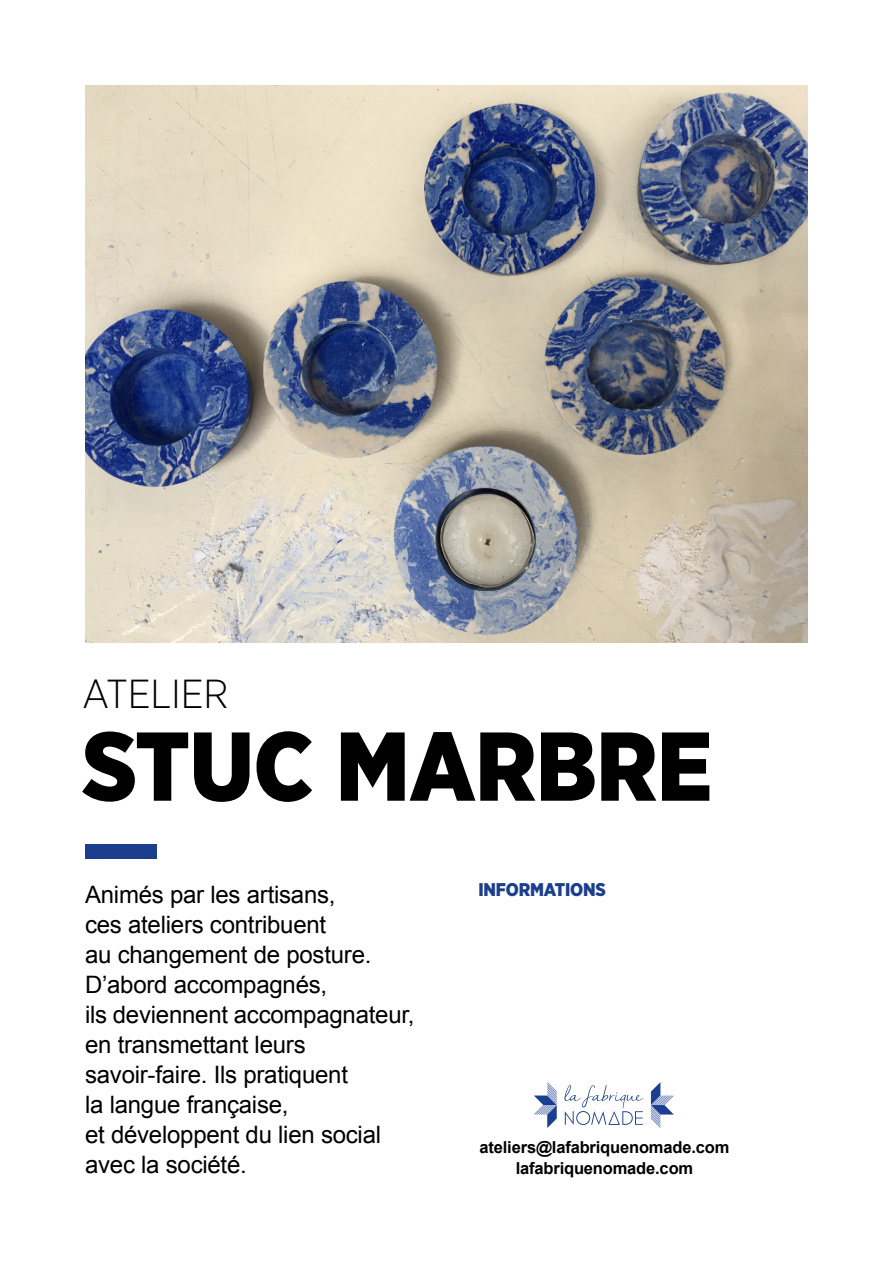
<style>
.page{position:relative;width:893px;height:1263px;background:#fff}
.page>*{position:absolute;margin:0;border:0;box-sizing:border-box;transform-origin:0 0}
.t1{font:900 97.5px "Gotham Narrow";letter-spacing:-.005em;color:#000}
.t2{font:300 40.5px "Gotham Narrow";letter-spacing:-.005em;color:#000}
.t3{font:24px/30px "Arial";letter-spacing:-.01em;color:#000}
.t4{font:900 18.45px "Gotham Narrow";letter-spacing:-.01em;color:#1c3f8d}
.t5{font:700 16.5px/21px "Arial";letter-spacing:-.01em;color:#000;text-align:center}
</style>
<div class="page">
<img style="left:85px;top:85px;width:723px;height:557px">
<div style="left:85px;top:844px;width:71px;height:15px;background:#1c3f8d"></div>
<svg style="left:564px;top:1085px;width:79px;height:40px"></svg>
<svg style="left:534px;top:1082px;width:23px;height:46px"></svg>
<svg style="left:651px;top:1082px;width:23px;height:46px"></svg>
<h2 class="t2" style="left:82px;top:669px;width:148px">ATELIER</h2>
<h1 class="t1" style="left:82px;top:702px;width:632px">STUC MARBRE</h1>
<p class="t3" style="left:85px;top:880px;width:331px">Animés par les artisans,<br>ces ateliers contribuent<br>au changement de posture.<br>D’abord accompagnés,<br>ils deviennent accompagnateur, en transmettant leurs savoir-faire. Ils pratiquent<br>la langue française,<br>et développent du lien social avec la société.</p>
<p class="t4" style="left:478px;top:878px;width:129px">INFORMATIONS</p>
<p class="t5" style="left:480px;top:1137px;width:251px">ateliers@lafabriquenomade.com lafabriquenomade.com</p>
</div>
